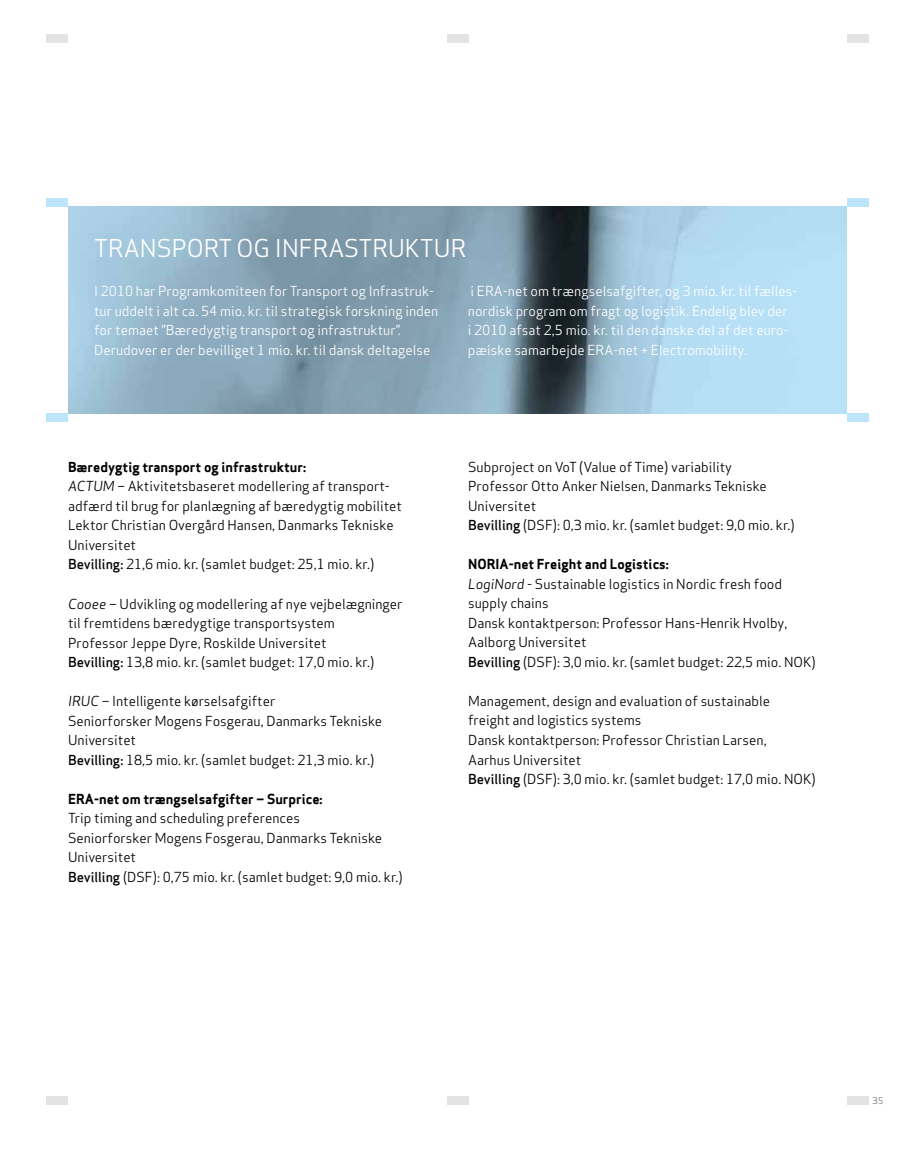
<style>
.page{position:relative;width:915px;height:1149px;background:#fff}
.page>*{position:absolute;margin:0;border:0;box-sizing:border-box;transform-origin:0 0}
.t1{font:24px "Apex Sans Book T";color:#fff}
.t2{font:13.5px/19.5px "Apex Sans Book T";color:#000}
.t3{font:13.5px/19.5px "Apex Sans Book T";color:#fff}
.t4{font:13.5px "Apex Sans Bold T";color:#000}
.t5{font:9px "Apex Sans Book T";color:#706f6f}
.s1{font-family:"Apex Sans Book Italic T"}
.s2{font-family:"Apex Sans Medium T"}
</style>
<div class="page">
<div style="left:47px;top:34px;width:21px;height:9px;background:#e3e3e3"></div>
<div style="left:446px;top:34px;width:22px;height:9px;background:#e3e3e3"></div>
<div style="left:846px;top:34px;width:21px;height:9px;background:#e3e3e3"></div>
<div style="left:846px;top:1096px;width:21px;height:8px;background:#e3e3e3"></div>
<div style="left:47px;top:1096px;width:21px;height:8px;background:#e3e3e3"></div>
<div style="left:446px;top:1096px;width:22px;height:8px;background:#e3e3e3"></div>
<img style="left:68px;top:207px;width:778px;height:206px">
<div style="left:47px;top:199px;width:21px;height:8px;background:#bce4fa"></div>
<div style="left:47px;top:413px;width:21px;height:8px;background:#bce4fa"></div>
<div style="left:846px;top:199px;width:21px;height:8px;background:#bce4fa"></div>
<div style="left:846px;top:413px;width:21px;height:8px;background:#bce4fa"></div>
<h1 class="t1" style="left:94px;top:232px;width:265px">Transport og Infrastr</h1>
<h1 class="t1" style="left:388px;top:232px;width:74px">uktur</h1>
<p class="t3" style="left:94px;top:281px;width:345px">I 2010 har Programkomiteen for Transport og Infrastruk&shy;tur uddelt i alt ca. 54 mio. kr. til strategisk forskning inden for temaet ”Bæredygtig transport og infrastruktur”.<br>Derudover er der bevilliget 1 mio. kr. til dansk deltagelse</p>
<p class="t3" style="left:467px;top:281px;width:331px">i E RA-net om trængselsafgifter, og 3 mio. kr. til fælles&shy;nordisk program om fragt og logistik. Endelig blev der<br>i 2010 afsat 2,5 mio. kr. til den danske del af det euro&shy;pæiske samarbejde ERA-net + E lectromobility.</p>
<p class="t4" style="left:68px;top:458px;width:239px">Bæredygtig transport og infrastruktur:</p>
<p class="t2" style="left:68px;top:476px;width:335px"><span class="s1">ACTUM</span> – Aktivitetsbaseret modellering af transport&shy;adfærd til brug for planlægning af bæredygtig mobilitet Lektor Christian Overgård Hansen, Danmarks Tekniske U niversitet<br><span class="s2">Bevilling:</span> 21,6 mio. kr. (samlet budget: 25,1 mio. kr.)</p>
<p class="t2" style="left:68px;top:593px;width:336px"><span class="s1">Cooee</span> – Udvikling og modellering af nye vejbelægninger til fremtidens bæredygtige transportsystem<br>Professor J eppe Dyre, Roskilde U niversitet<br><span class="s2">Bevilling:</span> 13,8 mio. kr. (samlet budget: 17,0 mio. kr.)</p>
<p class="t2" style="left:68px;top:691px;width:315px"><span class="s1">IRUC</span> – Intelligente kørselsafgifter<br>Seniorforsker Mogens Fosgerau, Danmarks Tekniske U niversitet<br><span class="s2">Bevilling:</span> 18,5 mio. kr. (samlet budget: 21,3 mio. kr.)</p>
<p class="t4" style="left:68px;top:789px;width:256px">ERA-net om trængselsafgifter – Surprice:</p>
<p class="t2" style="left:68px;top:808px;width:336px">Trip timing and scheduling preferences<br>Seniorforsker Mogens Fosgerau, Danmarks Tekniske<br>U niversitet<br><span class="s2">Bevilling</span> (DSF): 0,75 mio. kr. (samlet budget: 9,0 mio. kr.)</p>
<p class="t2" style="left:468px;top:457px;width:328px">Subproject on VoT (Value of Time) variability Professor Otto Anker N ielsen, Danmarks Tekniske<br>U niversitet<br><span class="s2">Bevilling</span> (DSF): 0,3 mio. kr. (samlet budget: 9,0 mio. kr.)</p>
<p class="t4" style="left:468px;top:555px;width:202px">NORIA-net Freight and Logistics:</p>
<p class="t2" style="left:468px;top:574px;width:349px"><span class="s1">LogiNord</span> - Sustainable logistics in Nordic fresh food supply chains<br>Dansk kontaktperson: Professor Hans-Henrik Hvolby, Aalborg U niversitet<br><span class="s2">Bevilling</span> (DSF): 3,0 mio. kr. (samlet budget: 22,5 mio. NO K)</p>
<p class="t2" style="left:468px;top:691px;width:349px">Management, design and evaluation of sustainable<br>freight and logistics systems<br>Dansk kontaktperson: Professor Christian Larsen,<br>Aarhus U niversitet<br><span class="s2">Bevilling</span> (DSF): 3,0 mio. kr. (samlet budget: 17,0 mio. NO K)</p>
<p class="t5" style="left:872px;top:1094px;width:13px">35</p>
</div>
